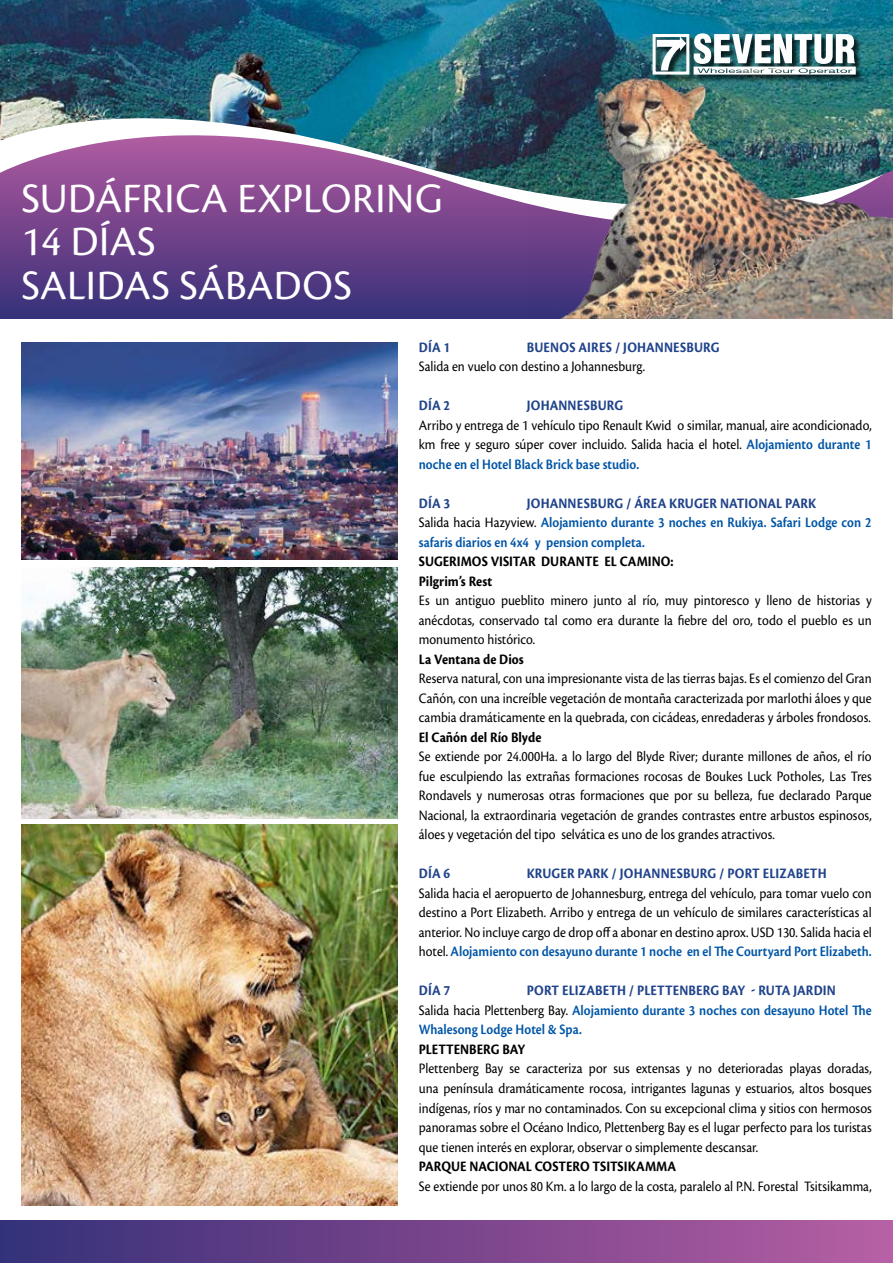
<style>
.page{position:relative;width:893px;height:1263px;background:#fff}
.page>*{position:absolute;margin:0;border:0;box-sizing:border-box;transform-origin:0 0}
.t1{font:43.5px/43.5px "Cronos Pro";letter-spacing:.01em;color:#fff}
.t2{font:15px/19.5px "Cronos Pro";color:#000;text-align:justify;scale:.9 1}
.t3{font:600 15px/19.5px "Cronos Pro";color:#0055a7;scale:.89 1}
.t4{font:700 15px/19.5px "Cronos Pro";color:#000;scale:.9 1}
.t5{font:700 15px "Cronos Pro";letter-spacing:.01em;color:#20438b;scale:.9 1}
.s1{font-weight:600;color:#0055a7}
.s2{font-weight:700;color:#20438b}
.s3{font-weight:400;color:#000}
</style>
<div class="page">
<div style="left:0;top:125px;width:893px;height:194px;background:#3d347c"></div>
<svg style="left:0;top:208px;width:528px;height:86px;background:#653e86"></svg>
<img style="left:0;top:0;width:893px;height:208px">
<div style="left:0;top:1220px;width:893px;height:43px;background:linear-gradient(to right,#362f78,#b85da2)"></div>
<img style="left:21px;top:342px;width:377px;height:217px">
<img style="left:21px;top:825px;width:377px;height:380px">
<img style="left:21px;top:568px;width:377px;height:251px">
<img style="left:528px;top:16px;width:365px;height:303px">
<h1 class="t1" style="left:21px;top:176px;width:123px">sudáfrica</h1>
<h1 class="t1" style="left:237px;top:176px;width:69px">exploring</h1>
<h1 class="t1" style="left:21px;top:220px;width:112px">14 días salidas</h1>
<h1 class="t1" style="left:179px;top:263px;width:72px">sábados</h1>
<p class="t5" style="left:419px;top:339px;width:36px">DÍA 1</p>
<p class="t5" style="left:527px;top:339px;width:216px">BUENOS AIRES / JOHANNESBURG</p>
<p class="t2" style="left:419px;top:357px;width:253px">Salida en vuelo con destino a Johannesburg.</p>
<p class="t5" style="left:419px;top:397px;width:36px">DÍA 2</p>
<p class="t5" style="left:527px;top:397px;width:109px">JOHANNESBURG</p>
<p class="t2" style="left:419px;top:415px;width:505px">Arribo y entrega de 1 vehículo tipo Renault Kwid o similar, manual, aire acondicionado, km free y seguro súper cover incluido. Salida hacia el hotel. <span class="s1">Alojamiento durante 1 noche en el Hotel Black Brick base studio.</span></p>
<p class="t5" style="left:419px;top:495px;width:36px">DÍA 3</p>
<p class="t3" style="left:419px;top:494px;width:510px;text-indent:108px"><span class="s2">JOHANNESBURG / ÁREA KRUGER NATIONAL PARK<br></span><span class="s3">Salida hacia Hazyview.</span> Alojamiento durante 3 noches en Rukiya. Safari Lodge con 2 safaris diarios en 4x4 y pension completa.</p>
<p class="t4" style="left:419px;top:552px;width:285px">SUGERIMOS VISITAR DURANTE EL CAMINO:<br>Pilgrim’s Rest</p>
<p class="t2" style="left:419px;top:591px;width:505px">Es un antiguo pueblito minero junto al río, muy pintoresco y lleno de historias y anécdotas, conservado tal como era durante la fiebre del oro, todo el pueblo es un monumento histórico.</p>
<p class="t4" style="left:419px;top:650px;width:118px">La Ventana de Dios</p>
<p class="t2" style="left:419px;top:669px;width:505px">Reserva natural, con una impresionante vista de las tierras bajas. Es el comienzo del Gran Cañón, con una increíble vegetación de montaña caracterizada por marlothi áloes y que cambia dramáticamente en la quebrada, con cicádeas, enredaderas y árboles frondosos.</p>
<p class="t4" style="left:419px;top:728px;width:138px">El Cañón del Río Blyde</p>
<p class="t2" style="left:419px;top:747px;width:505px">Se extiende por 24.000Ha. a lo largo del Blyde River; durante millones de años, el río fue esculpiendo las extrañas formaciones rocosas de Boukes Luck Potholes, Las Tres Rondavels y numerosas otras formaciones que por su belleza, fue declarado Parque Nacional, la extraordinaria vegetación de grandes contrastes entre arbustos espinosos, áloes y vegetación del tipo selvática es uno de los grandes atractivos.</p>
<p class="t5" style="left:419px;top:865px;width:36px">DÍA 6</p>
<p class="t5" style="left:527px;top:865px;width:335px">KRUGER PARK / JOHANNESBURG / PORT ELIZABETH</p>
<p class="t2" style="left:419px;top:883px;width:505px">Salida hacia el aeropuerto de Johannesburg, entrega del vehículo, para tomar vuelo con destino a Port Elizabeth. Arribo y entrega de un vehículo de similares características al anterior. No incluye cargo de drop off a abonar en destino aprox. USD 130. Salida hacia el hotel. <span class="s1">Alojamiento con desayuno durante 1 noche en el The Courtyard Port Elizabeth.</span></p>
<p class="t5" style="left:419px;top:982px;width:36px">DíA 7</p>
<p class="t3" style="left:419px;top:981px;width:510px;text-indent:108px"><span class="s2">PORT ELIZABETH / PLETTENBERG BAY - RUTA JARDIN<br></span><span class="s3">Salida hacia Plettenberg Bay.</span> Alojamiento durante 3 noches con desayuno Hotel The<br>Whalesong Lodge Hotel &amp; Spa.</p>
<p class="t4" style="left:419px;top:1040px;width:120px">PLETTENBERG BAY</p>
<p class="t2" style="left:419px;top:1059px;width:505px">Plettenberg Bay se caracteriza por sus extensas y no deterioradas playas doradas, una península dramáticamente rocosa, intrigantes lagunas y estuarios, altos bosques indígenas, ríos y mar no contaminados. Con su excepcional clima y sitios con hermosos panoramas sobre el Océano Indico, Plettenberg Bay es el lugar perfecto para los turistas que tienen interés en explorar, observar o simplemente descansar.</p>
<p class="t4" style="left:419px;top:1157px;width:287px">PARQUE NACIONAL COSTERO TSITSIKAMMA</p>
<p class="t2" style="left:419px;top:1176px;width:505px">Se extiende por unos 80 Km. a lo largo de la costa, paralelo al P.N. Forestal Tsitsikamma,</p>
</div>
